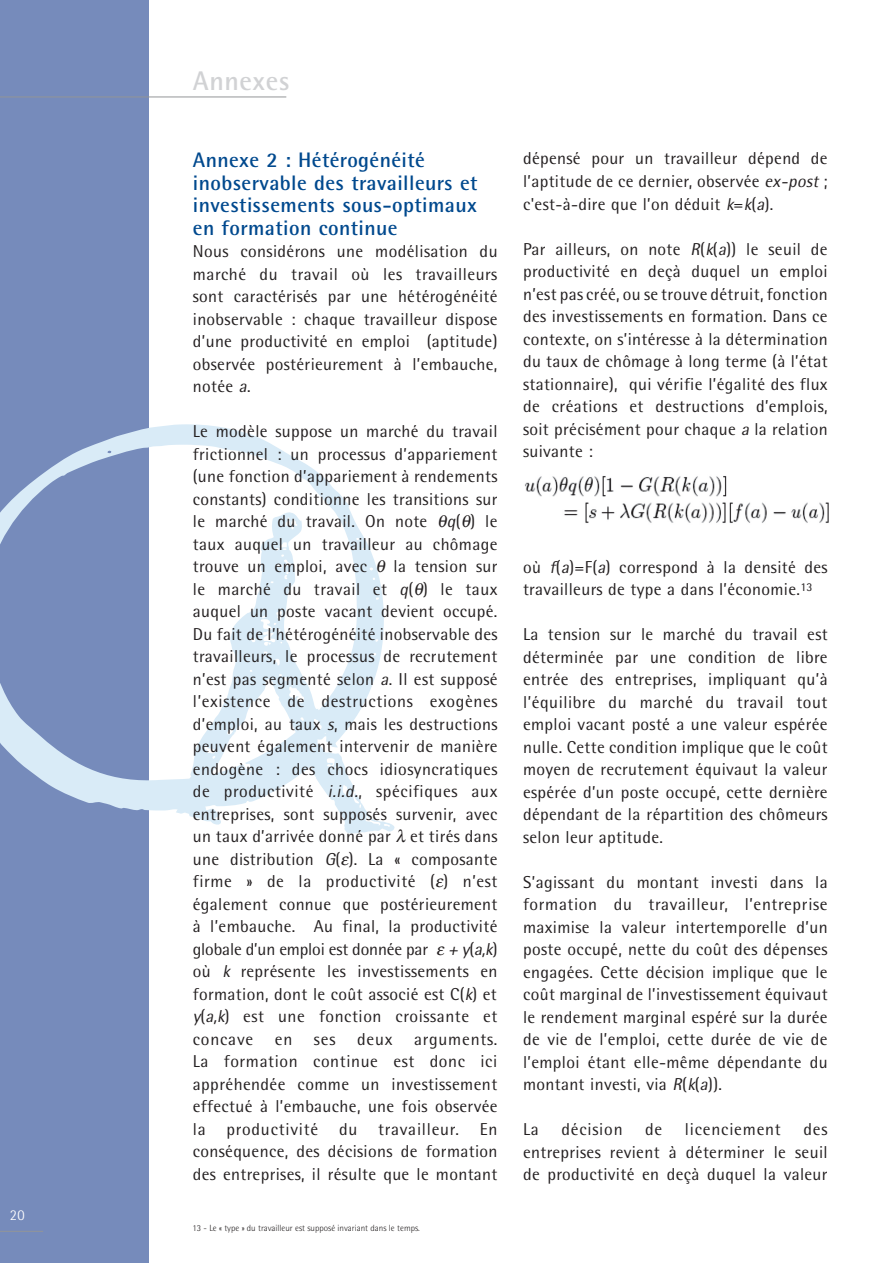
<style>
.page{position:relative;width:893px;height:1263px;background:#fff}
.page>*{position:absolute;margin:0;border:0;box-sizing:border-box;transform-origin:0 0}
.t1{font:700 27px "Rotis Semi Sans";letter-spacing:.02em;color:#d1d2d4}
.t2{font:700 21px/22.5px "Rotis Semi Sans";letter-spacing:.02em;color:#01498e}
.t3{font:17.25px/22.5px "Rotis Semi Sans";letter-spacing:.02em;color:#231f20;text-align:justify}
.t4{font:17.25px "Rotis Semi Sans";letter-spacing:.045em;color:#231f20}
.t5{font:300 15px "Rotis Semi Sans";color:#fff}
.t6{font:300 9px "Rotis Semi Sans";color:#231f20}
.s1{font-style:italic}
</style>
<div class="page">
<div style="left:0;top:0;width:148px;height:1263px;background:#768bbb"></div>
<svg style="left:0;top:424px;width:350px;height:387px"></svg>
<svg style="left:176px;top:511px;width:219px;height:323px"></svg>
<hr style="left:0;top:1231px;width:43px;height:1px;background:#939598">
<hr style="left:0;top:97px;width:286px;height:1px;background:#939598">
<img style="left:525px;top:476px;width:304px;height:47px">
<svg style="left:377px;top:560px;width:9px;height:12px"></svg>
<p class="t5" style="left:10px;top:1206px;width:16px">20</p>
<h1 class="t1" style="left:193px;top:65px;width:98px">Annexes</h1>
<p class="t2" style="left:193px;top:148px;width:286px">Annexe 2 : Hétérogénéité inobservable des travailleurs et investissements sous-optimaux en formation continue</p>
<p class="t3" style="left:193px;top:240px;width:306px">Nous considérons une modélisation du marché du travail où les travailleurs sont caractérisés par une hétérogénéité inobservable : chaque travailleur dispose d’une productivité en emploi (aptitude) observée postérieurement à l’embauche, notée <span class="s1">a</span>.</p>
<p class="t3" style="left:193px;top:420px;width:306px">Le modèle suppose un marché du travail frictionnel : un processus d’appariement (une fonction d’appariement à rendements constants) conditionne les transitions sur le marché du travail. On note <span class="s1">q</span>( ) le taux auquel un travailleur au chômage trouve un emploi, avec</p>
<p class="t3" style="left:193px;top:555px;width:306px;text-indent:201px">la tension sur le marché du travail et <span class="s1">q</span>( ) le taux auquel un poste vacant devient occupé.<br>Du fait de l’hétérogénéité inobservable des travailleurs, le processus de recrutement n’est pas segmenté selon <span class="s1">a</span>. Il est supposé l’existence de destructions exogènes d’emploi, au taux <span class="s1">s</span>, mais les destructions peuvent également intervenir de manière endogène : des chocs idiosyncratiques de productivité <span class="s1">i.i.d.</span>, spécifiques aux entreprises, sont supposés survenir, avec un taux d’arrivée donné par et tirés dans une distribution <span class="s1">G</span>( ). La « composante firme » de la productivité ( ) n’est également connue que postérieurement à l’embauche. Au final, la productivité globale d’un emploi est donnée par <span class="s1">+ y</span>(<span class="s1">a,k</span>) où <span class="s1">k</span> représente les investissements en formation, dont le coût associé est C(<span class="s1">k</span>) et <span class="s1">y</span>(<span class="s1">a,k</span>) est une fonction croissante et concave</p>
<p class="t3" style="left:275px;top:1027px;width:19px">en</p>
<p class="t3" style="left:314px;top:1027px;width:23px">ses</p>
<p class="t3" style="left:357px;top:1027px;width:37px">deux</p>
<p class="t3" style="left:193px;top:1027px;width:306px;text-indent:221px">arguments.<br>La formation continue est donc ici appréhendée comme un investissement effectué à l’embauche, une fois observée la productivité du travailleur. En conséquence, des décisions de formation des entreprises, il résulte que le montant</p>
<p class="t6" style="left:192px;top:1222px;width:229px">13 - Le « type » du travailleur est supposé invariant dans le temps.</p>
<p class="t3" style="left:523px;top:147px;width:306px">dépensé pour un travailleur dépend de l’aptitude de ce dernier, observée <span class="s1">ex-post</span> ; c'est-à-dire que l’on déduit <span class="s1">k</span>=<span class="s1">k</span>(<span class="s1">a</span>).</p>
<p class="t3" style="left:523px;top:237px;width:306px">Par ailleurs, on note <span class="s1">R</span>(<span class="s1">k</span>(<span class="s1">a</span>)) le seuil de productivité en deçà duquel un emploi n’est pas créé, ou se trouve détruit, fonction des investissements en formation. Dans ce contexte, on s’intéresse à la détermination du taux de chômage à long terme (à l’état stationnaire), qui vérifie l’égalité des flux de créations et destructions d’emplois, soit précisément pour chaque <span class="s1">a</span> la relation suivante :</p>
<p class="t3" style="left:523px;top:555px;width:306px">où <span class="s1">f</span>(<span class="s1">a</span>)=F(<span class="s1">a</span>) correspond à la densité des travailleurs de type a dans l’économie.<sup>13</sup></p>
<p class="t3" style="left:523px;top:623px;width:306px">La tension sur le marché du travail est déterminée par une condition de libre entrée des entreprises, impliquant qu’à l’équilibre du marché du travail tout emploi vacant posté a une valeur espérée nulle. Cette condition implique que le coût moyen de recrutement équivaut la valeur espérée d’un poste occupé, cette dernière dépendant de la répartition des chômeurs selon leur aptitude.</p>
<p class="t3" style="left:523px;top:870px;width:306px">S’agissant du montant investi dans la formation du travailleur, l’entreprise maximise la valeur intertemporelle d’un poste occupé, nette du coût des dépenses engagées. Cette décision implique que le coût marginal de l’investissement équivaut le rendement marginal espéré sur la durée de vie de l’emploi, cette durée de vie de l’emploi étant elle-même dépendante du montant investi, via <span class="s1">R</span>(<span class="s1">k</span>(<span class="s1">a</span>)).</p>
<p class="t3" style="left:523px;top:1118px;width:17px">La</p>
<p class="t4" style="left:561px;top:1119px;width:63px">décision</p>
<p class="t3" style="left:645px;top:1118px;width:19px">de</p>
<p class="t4" style="left:685px;top:1119px;width:98px">licenciement</p>
<p class="t3" style="left:523px;top:1118px;width:306px;text-indent:280px">des entreprises revient à déterminer le seuil de productivité en deçà duquel la valeur</p>
</div>
